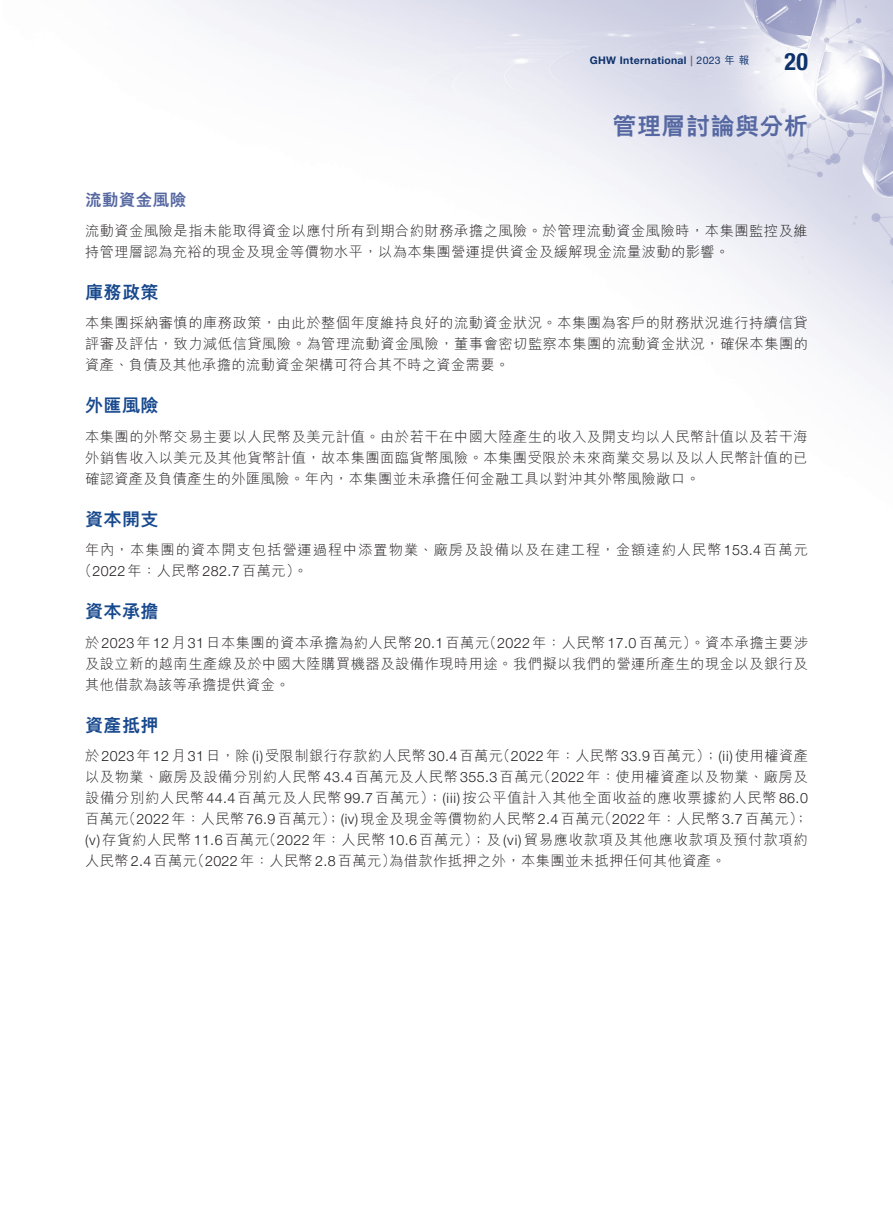
<style>
.page{position:relative;width:893px;height:1212px;background:#fff}
.page>*{position:absolute;margin:0;border:0;box-sizing:border-box;transform-origin:0 0}
.t1{font:800 24px "M Hei HK";letter-spacing:.02em;color:#5668a2}
.t2{font:700 condensed 24px "Helvetica Neue LT Pro";color:#0e326c}
._3__標題{font:800 18px "M Hei HK";letter-spacing:.03em;color:#18498e}
._4__副標題{font:800 16.5px "M Hei HK";letter-spacing:.03em;color:#5668a2}
._1__內文{font:300 14.25px/21px "M Hei HK";letter-spacing:.035em;color:#231f20}
._1__內文-2{font:300 14.25px/21px "M Hei HK";letter-spacing:.07em;color:#231f20}
._1__內文-3{font:300 14.25px "M Hei HK";letter-spacing:.055em;color:#231f20}
.t3{font:700 10.5px "Helvetica Neue LT Pro";letter-spacing:.03em;color:#0e326c}
.s1{color:#6c6d70}
.s2{font-weight:400}
.s3{font-family:"M Hei HK";font-weight:500}
.s4{font-family:"Helvetica Neue LT Pro"}
</style>
<div class="page">
<img style="left:188px;top:0;width:705px;height:389px">
<p class="t3" style="left:590px;top:53px;width:161px">GHW International <span class="s1">|</span> <span class="s2">2023</span> <span class="s3">年報</span></p>
<h1 class="t2" style="left:784px;top:47px;width:25px">20</h1>
<h1 class="t1" style="left:613px;top:114px;width:197px">管理層討論與分析</h1>
<p class="_4__副標題" style="left:85px;top:192px;width:103px">流動資金風險</p>
<p class="_1__內文" style="left:85px;top:220px;width:724px">流動資金風險是指未能取得資金以應付所有到期合約財務承擔之風險。於管理流動資金風險時，本集團監控及維持管理層認為充裕的現金及現金等價物水平，以為本集團營運提供資金及緩解現金流量波動的影響。</p>
<p class="_3__標題" style="left:85px;top:283px;width:75px">庫務政策</p>
<p class="_1__內文" style="left:85px;top:312px;width:725px;text-align:justify">本集團採納審慎的庫務政策，由此於整個年度維持良好的流動資金狀況。本集團為客戶的財務狀況進行持續信貸評審及評估，致力減低信貸風險。為管理流動資金風險，董事會密切監察本集團的流動資金狀況，確保本集團的資產、負債及其他承擔的流動資金架構可符合其不時之資金需要。</p>
<p class="_3__標題" style="left:85px;top:396px;width:75px">外匯風險</p>
<p class="_1__內文" style="left:85px;top:426px;width:724px;text-align:justify">本集團的外幣交易主要以人民幣及美元計值。由於若干在中國大陸產生的收入及開支均以人民幣計值以及若干海外銷售收入以美元及其他貨幣計值，故本集團面臨貨幣風險。本集團受限於未來商業交易以及以人民幣計值的已確認資產及負債產生的外匯風險。年內，本集團並未承擔任何金融工具以對沖其外幣風險敞口。</p>
<p class="_3__標題" style="left:85px;top:510px;width:75px">資本開支</p>
<p class="_1__內文-2" style="left:78px;top:539px;width:731px;text-indent:7px">年內，本集團的資本開支包括營運過程中添置物業、廠房及設備以及在建工程，金額達約人民幣<span class="s4">153.4</span>百萬元（<span class="s4">2022</span>年：人民幣<span class="s4">282.7</span>百萬元。(</p>
<p class="_3__標題" style="left:85px;top:602px;width:75px">資本承擔</p>
<p class="_1__內文" style="left:483px;top:632px;width:327px">（<span class="s4">2022</span>年：人民幣<span class="s4">17.0</span>百萬元）。資本承擔主要涉</p>
<p class="_1__內文" style="left:85px;top:632px;width:724px">於<span class="s4">2023</span>年<span class="s4">12</span>月<span class="s4">31</span>日本集團的資本承擔為約人民幣<span class="s4">20.1</span>百萬元<br>及設立新的越南生產線及於中國大陸購買機器及設備作現時用途。我們擬以我們的營運所產生的現金以及銀行及其他借款為該等承擔提供資金。</p>
<p class="_3__標題" style="left:85px;top:716px;width:75px">資產抵押</p>
<p class="_1__內文" style="left:496px;top:745px;width:313px">（<span class="s4">2022</span>年：人民幣<span class="s4">33.9</span>百萬元）；<span class="s4">( )i i</span> 使用權資產</p>
<p class="_1__內文" style="left:85px;top:745px;width:419px">於<span class="s4">2023</span>年<span class="s4">12</span>月<span class="s4">31</span>日，除 <span class="s4">)i(</span> 受限制銀行存款約人民幣<span class="s4">30.4</span>百萬元</p>
<p class="_1__內文" style="left:537px;top:766px;width:273px">（<span class="s4">2022</span>年：使用權資產以及物業、廠房及</p>
<p class="_1__內文" style="left:85px;top:766px;width:460px">以及物業、廠房及設備分別約人民幣<span class="s4">43.4</span>百萬元及人民幣<span class="s4">355.3</span>百萬元</p>
<p class="_1__內文-3" style="left:85px;top:791px;width:724px">設備分別約人民幣<span class="s4">44.4</span>百萬元及人民幣<span class="s4">99.7</span>百萬元）；<span class="s4">(iii)</span>按公平值計入其他全面收益的應收票據約人民幣<span class="s4">86.0</span></p>
<p class="_1__內文" style="left:598px;top:808px;width:212px">（<span class="s4">2022</span>年：人民幣<span class="s4">3.7</span>百萬元 ;(</p>
<p class="_1__內文" style="left:122px;top:808px;width:484px">（<span class="s4">2022</span>年：人民幣<span class="s4">76.9</span>百萬元）； <span class="s4">(iv)</span>現金及現金等價物約人民幣<span class="s4">2.4</span>百萬元</p>
<p class="_1__內文" style="left:85px;top:808px;width:45px">百萬元</p>
<p class="_1__內文" style="left:262px;top:829px;width:547px">（<span class="s4">2022</span>年：人民幣<span class="s4">10.6</span>百萬元）；及<span class="s4">(vi)</span>貿易應收款項及其他應收款項及預付款項約</p>
<p class="_1__內文" style="left:85px;top:829px;width:185px"><span class="s4">)v(</span> 存貨約人民幣<span class="s4">11.6</span>百萬元</p>
<p class="_1__內文" style="left:190px;top:850px;width:207px">（<span class="s4">2022</span>年：人民幣<span class="s4">2.8</span>百萬元）</p>
<p class="_1__內文" style="left:85px;top:850px;width:114px">人民幣<span class="s4">2.4</span>百萬元</p>
<p class="_1__內文" style="left:389px;top:850px;width:338px">為借款作抵押之外，本集團並未抵押任何其他資產。</p>
</div>
